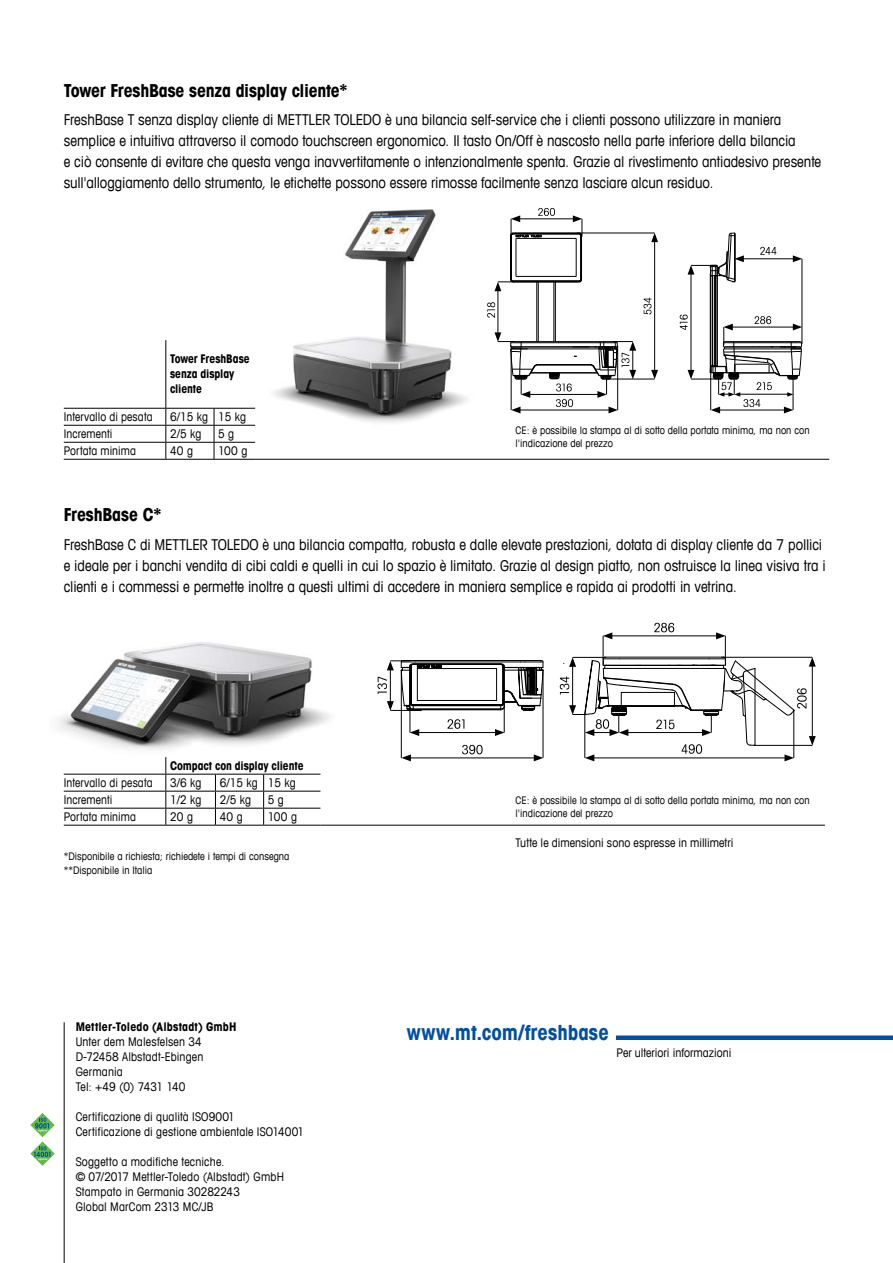
<style>
.page{position:relative;width:893px;height:1263px;background:#fff}
.page>*{position:absolute;margin:0;border:0;box-sizing:border-box;transform-origin:0 0}
.t1{font:700 condensed 21px "Avant Garde Com";color:#004fa3}
.t2{font:700 condensed 18px "Avant Garde Com";letter-spacing:-.015em;color:#000}
.t3{font:condensed 15px/21px "Avant Garde Com";letter-spacing:-.005em;color:#000}
.t4{font:condensed 12px/15px "Avant Garde Com";letter-spacing:.01em;color:#000}
.t5{font:700 condensed 12px/15px "Avant Garde Com";letter-spacing:-.005em;color:#000}
.t6{font:condensed 10.5px/13.5px "Avant Garde Com";color:#000}
</style>
<div class="page">
<img style="left:274px;top:209px;width:228px;height:214px">
<img style="left:57px;top:642px;width:273px;height:145px">
<div style="left:616px;top:1035px;width:277px;height:5px;background:#004fa3"></div>
<hr style="left:64px;top:1022px;width:1px;height:241px;background:#000">
<svg style="left:30px;top:1113px;width:25px;height:53px"></svg>
<hr style="left:531px;top:372px;width:66px;height:1px;background:#000">
<hr style="left:538px;top:365px;width:52px;height:1px;background:#000">
<hr style="left:538px;top:282px;width:1px;height:60px;background:#000">
<hr style="left:521px;top:342px;width:79px;height:1px;background:#000">
<hr style="left:554px;top:282px;width:1px;height:60px;background:#000">
<hr style="left:531px;top:373px;width:66px;height:1px;background:#000">
<hr style="left:510px;top:236px;width:1px;height:43px;background:#000">
<hr style="left:511px;top:236px;width:1px;height:43px;background:#000">
<hr style="left:516px;top:238px;width:1px;height:38px;background:#000">
<hr style="left:538px;top:364px;width:52px;height:1px;background:#000">
<hr style="left:536px;top:282px;width:1px;height:60px;background:#000">
<hr style="left:511px;top:349px;width:93px;height:1px;background:#000">
<hr style="left:511px;top:347px;width:89px;height:1px;background:#000">
<hr style="left:512px;top:341px;width:104px;height:1px;background:#000">
<hr style="left:555px;top:282px;width:1px;height:60px;background:#000">
<hr style="left:576px;top:238px;width:1px;height:38px;background:#000">
<hr style="left:581px;top:236px;width:1px;height:43px;background:#000">
<hr style="left:513px;top:282px;width:66px;height:1px;background:#000">
<hr style="left:513px;top:281px;width:66px;height:1px;background:#000">
<hr style="left:516px;top:276px;width:60px;height:1px;background:#000">
<hr style="left:516px;top:238px;width:60px;height:1px;background:#000">
<hr style="left:513px;top:234px;width:66px;height:1px;background:#000">
<hr style="left:513px;top:233px;width:66px;height:1px;background:#000">
<hr style="left:710px;top:276px;width:1px;height:90px;background:#000">
<hr style="left:712px;top:276px;width:1px;height:90px;background:#000">
<hr style="left:715px;top:276px;width:1px;height:90px;background:#000">
<hr style="left:717px;top:276px;width:1px;height:90px;background:#000">
<svg style="left:578px;top:279px;width:4px;height:4px"></svg>
<hr style="left:518px;top:218px;width:57px;height:1px;background:#000">
<hr style="left:741px;top:258px;width:54px;height:1px;background:#000">
<svg style="left:793px;top:255px;width:9px;height:7px"></svg>
<svg style="left:760px;top:247px;width:16px;height:8px"></svg>
<svg style="left:573px;top:215px;width:10px;height:22px"></svg>
<hr style="left:802px;top:259px;width:1px;height:85px;background:#000">
<svg style="left:510px;top:208px;width:45px;height:30px"></svg>
<hr style="left:691px;top:379px;width:30px;height:1px;background:#000">
<hr style="left:607px;top:379px;width:48px;height:1px;background:#000">
<hr style="left:577px;top:233px;width:78px;height:1px;background:#000">
<hr style="left:528px;top:394px;width:72px;height:1px;background:#000">
<hr style="left:518px;top:410px;width:93px;height:1px;background:#000">
<svg style="left:511px;top:407px;width:9px;height:6px"></svg>
<hr style="left:511px;top:346px;width:1px;height:64px;background:#000">
<hr style="left:498px;top:289px;width:1px;height:46px;background:#000">
<svg style="left:494px;top:332px;width:45px;height:66px"></svg>
<svg style="left:494px;top:279px;width:20px;height:12px"></svg>
<hr style="left:691px;top:272px;width:1px;height:100px;background:#000">
<svg style="left:688px;top:370px;width:6px;height:9px"></svg>
<svg style="left:688px;top:233px;width:56px;height:50px"></svg>
<hr style="left:654px;top:240px;width:1px;height:132px;background:#000">
<svg style="left:651px;top:370px;width:7px;height:9px"></svg>
<svg style="left:651px;top:233px;width:7px;height:9px"></svg>
<svg style="left:487px;top:302px;width:8px;height:16px"></svg>
<svg style="left:680px;top:315px;width:8px;height:15px"></svg>
<svg style="left:549px;top:341px;width:87px;height:72px"></svg>
<svg style="left:643px;top:298px;width:8px;height:16px"></svg>
<svg style="left:710px;top:316px;width:92px;height:97px"></svg>
<svg style="left:377px;top:623px;width:439px;height:202px"></svg>
<hr style="left:64px;top:408px;width:102px;height:1px;background:#000">
<hr style="left:166px;top:408px;width:48px;height:1px;background:#000">
<hr style="left:214px;top:408px;width:41px;height:1px;background:#000">
<hr style="left:64px;top:425px;width:102px;height:1px;background:#000">
<hr style="left:166px;top:425px;width:48px;height:1px;background:#000">
<hr style="left:214px;top:425px;width:41px;height:1px;background:#000">
<hr style="left:64px;top:442px;width:102px;height:1px;background:#000">
<hr style="left:166px;top:442px;width:48px;height:1px;background:#000">
<hr style="left:214px;top:442px;width:41px;height:1px;background:#000">
<hr style="left:64px;top:459px;width:102px;height:1px;background:#000">
<hr style="left:166px;top:459px;width:48px;height:1px;background:#000">
<hr style="left:214px;top:459px;width:41px;height:1px;background:#000">
<hr style="left:255px;top:459px;width:574px;height:1px;background:#000">
<svg style="left:165px;top:409px;width:1px;height:50px"></svg>
<svg style="left:214px;top:409px;width:1px;height:50px"></svg>
<hr style="left:165px;top:340px;width:1px;height:68px;background:#000">
<hr style="left:64px;top:774px;width:102px;height:1px;background:#000">
<hr style="left:166px;top:774px;width:49px;height:1px;background:#000">
<hr style="left:215px;top:774px;width:49px;height:1px;background:#000">
<hr style="left:264px;top:774px;width:56px;height:1px;background:#000">
<hr style="left:64px;top:791px;width:102px;height:1px;background:#000">
<hr style="left:166px;top:791px;width:49px;height:1px;background:#000">
<hr style="left:215px;top:791px;width:49px;height:1px;background:#000">
<hr style="left:264px;top:791px;width:56px;height:1px;background:#000">
<hr style="left:64px;top:808px;width:102px;height:1px;background:#000">
<hr style="left:166px;top:808px;width:49px;height:1px;background:#000">
<hr style="left:215px;top:808px;width:49px;height:1px;background:#000">
<hr style="left:264px;top:808px;width:56px;height:1px;background:#000">
<hr style="left:64px;top:825px;width:102px;height:1px;background:#000">
<hr style="left:166px;top:825px;width:49px;height:1px;background:#000">
<hr style="left:215px;top:825px;width:49px;height:1px;background:#000">
<hr style="left:264px;top:825px;width:56px;height:1px;background:#000">
<hr style="left:320px;top:825px;width:505px;height:1px;background:#000">
<svg style="left:215px;top:774px;width:1px;height:51px"></svg>
<svg style="left:263px;top:774px;width:1px;height:51px"></svg>
<svg style="left:165px;top:757px;width:1px;height:68px"></svg>
<p class="t2" style="left:64px;top:79px;width:285px">Tower FreshBase senza display cliente*</p>
<p class="t3" style="left:64px;top:109px;width:759px">FreshBase T senza display cliente di METTLER TOLEDO è una bilancia self-service che i clienti possono utilizzare in maniera semplice e intuitiva attraverso il comodo touchscreen ergonomico. Il tasto On/Off è nascosto nella parte inferiore della bilancia<br>e ciò consente di evitare che questa venga inavvertitamente o intenzionalmente spenta. Grazie al rivestimento antiadesivo presente sull'alloggiamento dello strumento, le etichette possono essere rimosse facilmente senza lasciare alcun residuo.</p>
<p class="t5" style="left:170px;top:351px;width:81px">Tower FreshBase senza display cliente</p>
<p class="t4" style="left:64px;top:409px;width:90px">Intervallo di pesata</p>
<p class="t4" style="left:170px;top:409px;width:78px">6/15 kg 15 kg</p>
<p class="t4" style="left:64px;top:426px;width:50px">Incrementi</p>
<p class="t4" style="left:170px;top:426px;width:33px">2/5 kg</p>
<p class="t4" style="left:218px;top:426px;width:18px">5 g</p>
<p class="t4" style="left:64px;top:443px;width:74px">Portata minima</p>
<p class="t4" style="left:170px;top:443px;width:25px">40 g</p>
<p class="t4" style="left:218px;top:443px;width:31px">100 g</p>
<p class="t2" style="left:64px;top:503px;width:99px">FreshBase C*</p>
<p class="t6" style="left:516px;top:423px;width:295px">CE: è possibile la stampa al di sotto della portata minima, ma non con l'indicazione del prezzo</p>
<p class="t3" style="left:64px;top:533px;width:764px">FreshBase C di METTLER TOLEDO è una bilancia compatta, robusta e dalle elevate prestazioni, dotata di display cliente da 7 pollici e ideale per i banchi vendita di cibi caldi e quelli in cui lo spazio è limitato. Grazie al design piatto, non ostruisce la linea visiva tra i clienti e i commessi e permette inoltre a questi ultimi di accedere in maniera semplice e rapida ai prodotti in vetrina.</p>
<p class="t5" style="left:170px;top:758px;width:135px">Compact con display cliente</p>
<p class="t4" style="left:64px;top:775px;width:90px">Intervallo di pesata</p>
<p class="t4" style="left:170px;top:775px;width:33px">3/6 kg</p>
<p class="t4" style="left:220px;top:775px;width:78px">6/15 kg 15 kg</p>
<p class="t4" style="left:64px;top:792px;width:50px">Incrementi</p>
<p class="t4" style="left:170px;top:792px;width:33px">1/2 kg</p>
<p class="t4" style="left:220px;top:792px;width:33px">2/5 kg</p>
<p class="t4" style="left:268px;top:792px;width:18px">5 g</p>
<p class="t4" style="left:64px;top:809px;width:74px">Portata minima</p>
<p class="t4" style="left:170px;top:809px;width:24px">20 g</p>
<p class="t4" style="left:220px;top:809px;width:25px">40 g</p>
<p class="t4" style="left:268px;top:809px;width:31px">100 g</p>
<p class="t6" style="left:64px;top:849px;width:227px">*Disponibile a richiesta; richiedete i tempi di consegna **Disponibile in Italia</p>
<p class="t5" style="left:76px;top:1019px;width:162px">Mettler-Toledo (Albstadt) GmbH</p>
<p class="t4" style="left:76px;top:1034px;width:129px">Unter dem Malesfelsen 34<br>D-72458 Albstadt-Ebingen<br>Germania<br>Tel: +49 (0) 7431 140</p>
<p class="t4" style="left:76px;top:1109px;width:230px">Certificazione di qualità ISO9001<br>Certificazione di gestione ambientale ISO14001</p>
<p class="t4" style="left:76px;top:1154px;width:210px">Soggetto a modifiche tecniche.<br>© 07/2017 Mettler-Toledo (Albstadt) GmbH<br>Stampato in Germania 30282243<br>Global MarCom 2313 MC/JB</p>
<p class="t6" style="left:516px;top:793px;width:295px">CE: è possibile la stampa al di sotto della portata minima, ma non con l'indicazione del prezzo</p>
<p class="t4" style="left:516px;top:835px;width:219px">Tutte le dimensioni sono espresse in millimetri</p>
<h1 class="t1" style="left:407px;top:1019px;width:203px">www.mt.com/freshbase</h1>
<p class="t4" style="left:616px;top:1045px;width:116px">Per ulteriori informazioni</p>
</div>
